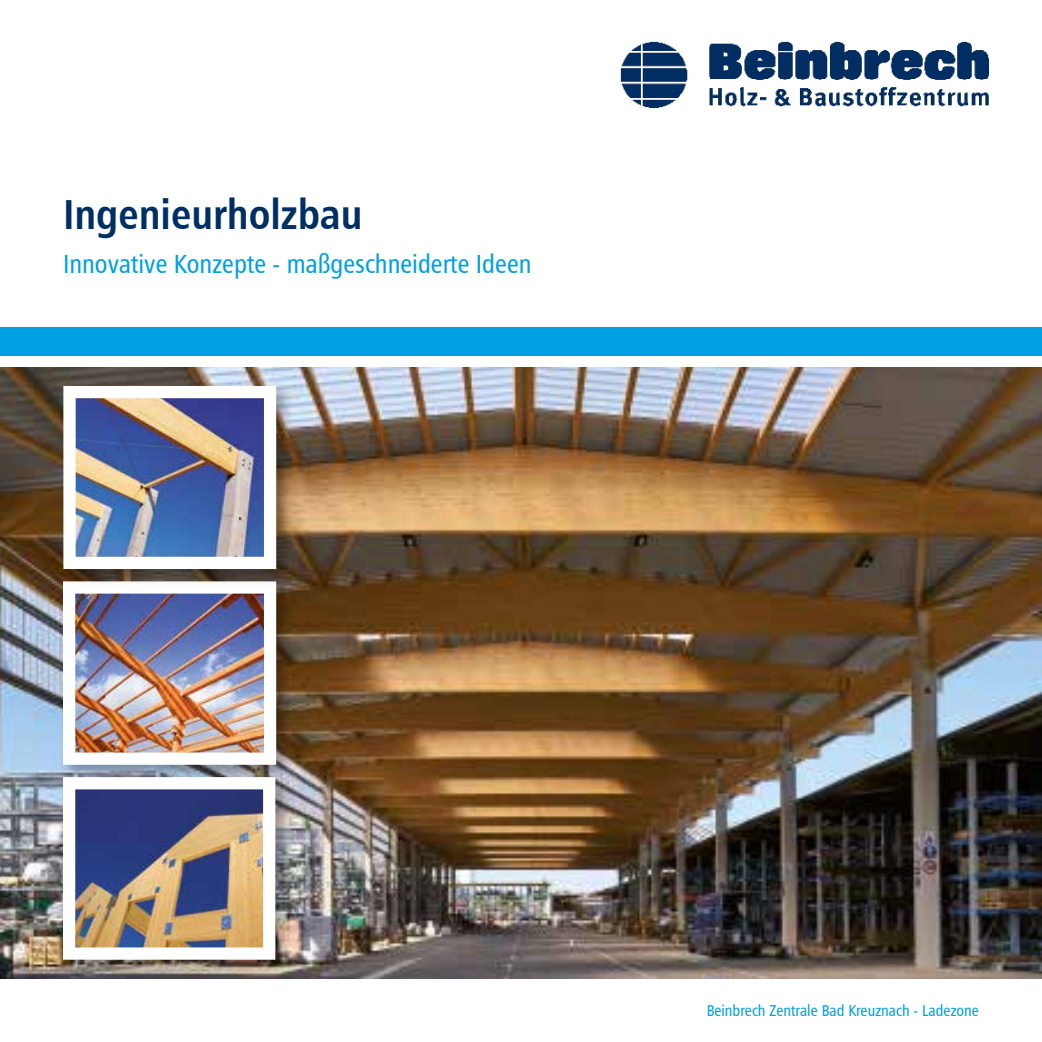
<style>
.page{position:relative;width:1042px;height:1042px;background:#fff}
.page>*{position:absolute;margin:0;border:0;box-sizing:border-box;transform-origin:0 0}
.t1{font:42px "Humanist 777 BT Bold Condensed B";color:#002f63}
.t2{font:26.25px "Humanist 777 BT Roman Condensed B";color:#009fe3}
.t3{font:15.75px "Humanist 777 BT Roman Condensed B";color:#009fe3}
</style>
<div class="page">
<img style="left:0;top:367px;width:1042px;height:612px">
<img style="left:620px;top:41px;width:369px;height:67px">
<div style="left:60px;top:578px;width:234px;height:205px;background:#000;opacity:.32"></div>
<img style="left:76px;top:594px;width:187px;height:158px">
<div style="left:63px;top:581px;width:213px;height:184px;border:12px solid #fff"></div>
<div style="left:60px;top:382px;width:234px;height:205px;background:#000;opacity:.32"></div>
<img style="left:76px;top:399px;width:187px;height:157px">
<div style="left:60px;top:773px;width:233px;height:204px;background:#000;opacity:.32"></div>
<img style="left:76px;top:790px;width:186px;height:156px">
<div style="left:63px;top:777px;width:212px;height:182px;border:12px solid #fff"></div>
<div style="left:0;top:327px;width:1042px;height:29px;background:#009fe3"></div>
<h1 class="t1" style="left:63px;top:188px;width:301px">Ingenieurholzbau</h1>
<p class="t2" style="left:63px;top:248px;width:470px">Innovative Konzepte - maßgeschneiderte Ideen</p>
<p class="t3" style="left:707px;top:1001px;width:274px">Beinbrech Zentrale Bad Kreuznach - Ladezone</p>
</div>
